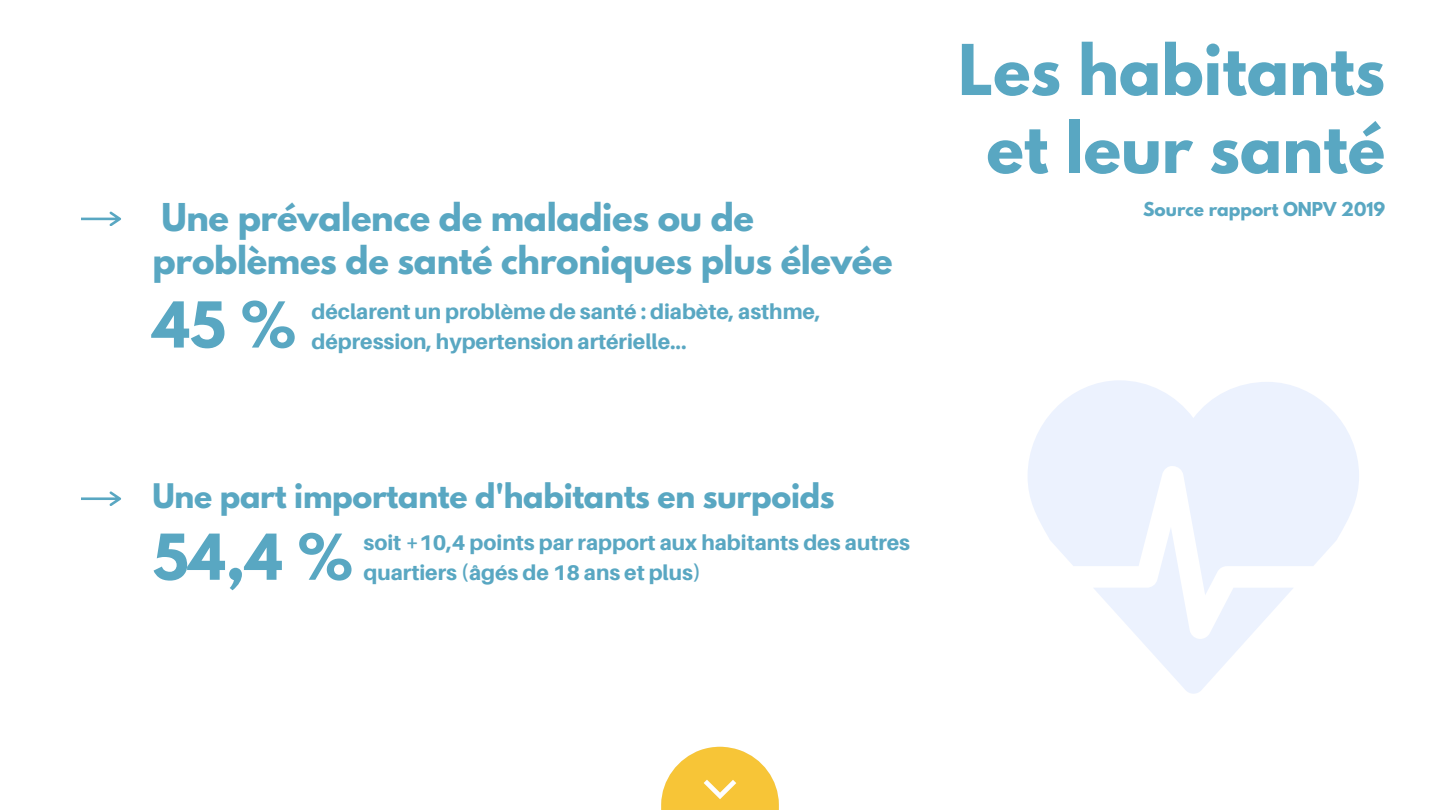
<style>
.page{position:relative;width:1440px;height:810px;background:#fff}
.page>*{position:absolute;margin:0;border:0;box-sizing:border-box;transform-origin:0 0}
.t1{font:700 62px/78px "League Spartan";color:#59a7c2;text-align:center}
.t2{font:700 56px "League Spartan";color:#59a7c2}
.t3{font:700 34px/43.5px "League Spartan";letter-spacing:-.01em;color:#59a7c2}
.t4{font:700 30px "League Spartan";letter-spacing:-.01em;color:#59a7c2}
.t5{font:800 21.2px/30px "Aileron";color:#59a7c2}
.t6{font:700 17px "League Spartan";color:#59a7c2}
</style>
<div class="page">
<svg style="left:1028px;top:380px;width:331px;height:186px;fill:#ecf2fe"></svg>
<svg style="left:1093px;top:527px;width:201px;height:167px"></svg>
<svg style="left:81px;top:212px;width:40px;height:14px"></svg>
<svg style="left:81px;top:491px;width:40px;height:15px"></svg>
<svg style="left:661px;top:747px;width:118px;height:63px"></svg>
<p class="t3" style="left:153px;top:200px;width:741px">Une prévalence de maladies ou de problèmes de santé chroniques plus élevée</p>
<p class="t2" style="left:153px;top:297px;width:145px">45 %</p>
<p class="t5" style="left:311px;top:297px;width:511px">déclarent un problème de santé : diabète, asthme, dépression, hypertension artérielle...</p>
<p class="t4" style="left:153px;top:481px;width:684px">Une part importante d'habitants en surpoids</p>
<p class="t2" style="left:153px;top:529px;width:202px">54,4 %</p>
<p class="t5" style="left:364px;top:527px;width:548px">soit +10,4 points par rapport aux habitants des autres quartiers (âgés de 18 ans et plus)</p>
<p class="t1" style="left:958px;top:39px;width:429px">Les habitants et leur santé</p>
<p class="t6" style="left:1143px;top:201px;width:243px">Source rapport ONPV 2019</p>
</div>
